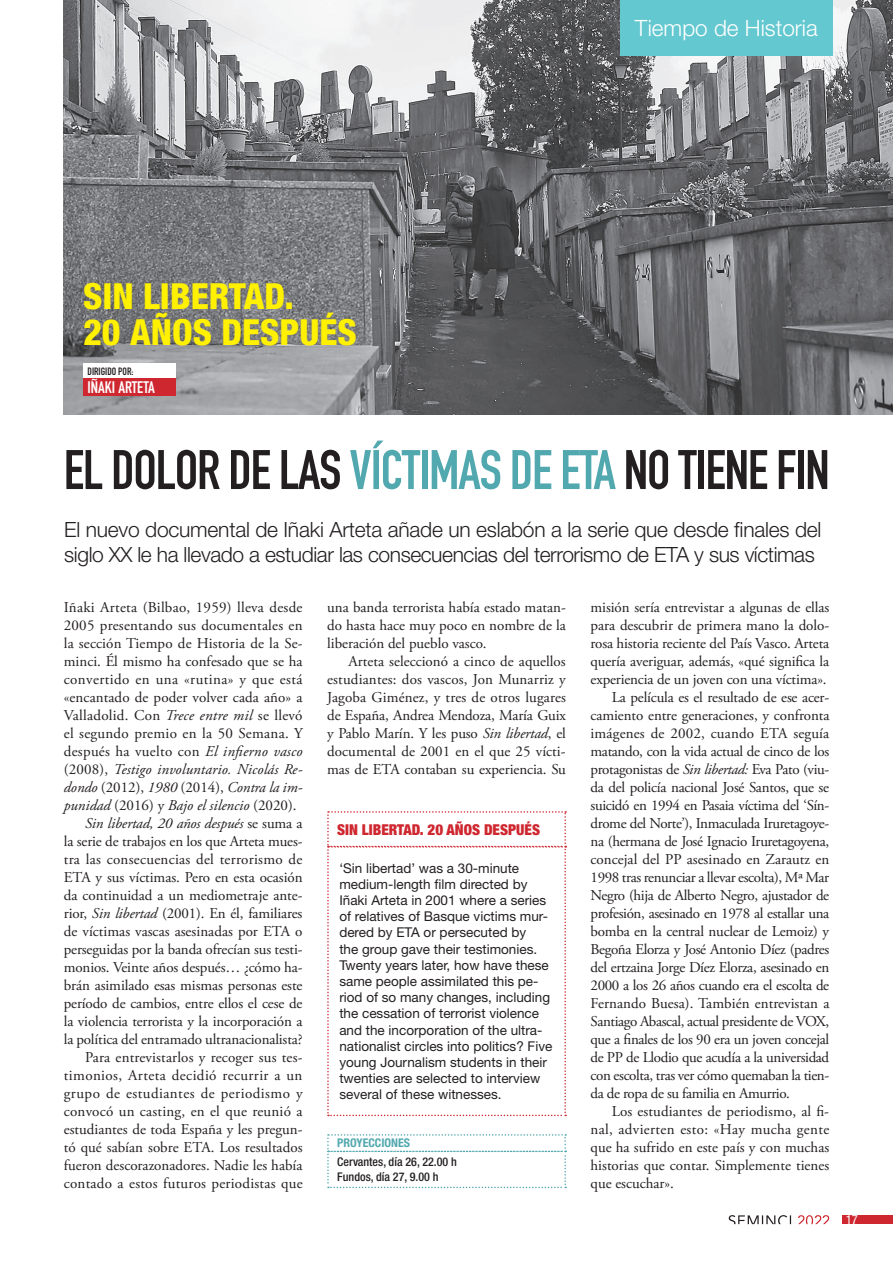
<style>
.page{position:relative;width:893px;height:1263px;background:#fff}
.page>*{position:absolute;margin:0;border:0;box-sizing:border-box;transform-origin:0 0}
.t1{font:54.75px "DIN Engschrift Std";letter-spacing:-.02em;color:#231f20}
.t2{font:800 condensed 36px/36px "Helvetica Neue LT Std";color:#fff101}
.t3{font:300 22.5px "Helvetica Neue LT Std";color:#fff}
.t4{font:300 21px/25.2px "Helvetica Neue LT Std";letter-spacing:-.02em;color:#231f20}
.t5{font:16.5px "DIN Engschrift Std";color:#fff}
.t6{font:15px/18px "Adobe Garamond Pro";letter-spacing:-.005em;color:#231f20;text-align:justify}
.t7{font:15px "Adobe Garamond Pro";letter-spacing:-.025em;color:#231f20}
.t8{font:15px "Adobe Garamond Pro";letter-spacing:.015em;color:#231f20}
.t9{font:italic 15px "Adobe Garamond Pro";color:#231f20}
.t10{font:15px "Adobe Garamond Pro";letter-spacing:.02em;color:#231f20}
.t11{font:15px "Adobe Garamond Pro";letter-spacing:.03em;color:#231f20}
.t12{font:15px "Adobe Garamond Pro";letter-spacing:.025em;color:#231f20}
.t13{font:900 condensed 15px "Helvetica Neue LT Std";color:#cf2730}
.t14{font:13.5px/16.2px "Helvetica Neue LT Std";color:#231f20}
.t15{font:condensed 12.75px "Helvetica Neue LT Std";color:#fff}
.t16{font:500 condensed 12px/14.4px "Helvetica Neue LT Std";color:#231f20}
.t17{font:700 condensed 12px "Helvetica Neue LT Std";color:#52a8af}
.t18{font:10.5px "DIN Engschrift Std";color:#231f20}
.s1{color:#52a8af}
.s2{font-style:italic}
.s3{font-style:normal}
</style>
<div class="page">
<div style="left:843px;top:1215px;width:50px;height:9px;background:#cf2730"></div>
<svg style="left:729px;top:1215px;width:62px;height:9px"></svg>
<svg style="left:798px;top:1215px;width:31px;height:9px"></svg>
<img style="left:64px;top:0;width:829px;height:414px">
<svg style="left:327px;top:811px;width:239px;height:305px"></svg>
<svg style="left:327px;top:1134px;width:239px;height:54px"></svg>
<div style="left:620px;top:0;width:213px;height:55px;background:#63c8d0"></div>
<div style="left:83px;top:364px;width:93px;height:14px;background:#fff"></div>
<div style="left:83px;top:378px;width:93px;height:18px;background:#cf2730"></div>
<h3 class="t3" style="left:635px;top:14px;width:185px">Tiempo de Historia</h3>
<h2 class="t2" style="left:83px;top:278px;width:275px">SIN LIBERTAD.<br>20 AÑOS DESPUÉS</h2>
<p class="t18" style="left:88px;top:365px;width:47px">DIRIGIDO POR:</p>
<p class="t5" style="left:88px;top:377px;width:69px">IÑAKI ARTETA</p>
<h1 class="t1" style="left:64px;top:438px;width:767px">EL DOLOR DE LAS <span class="s1">VÍCTIMAS DE ETA</span> NO TIENE FIN</h1>
<h3 class="t4" style="left:64px;top:516px;width:759px">El nuevo documental de Iñaki Arteta añade un eslabón a la serie que desde finales del siglo XX le ha llevado a estudiar las consecuencias del terrorismo de ETA y sus víctimas</h3>
<p class="t8" style="left:64px;top:598px;width:240px">Iñaki Arteta (Bilbao, 1959) lleva desde</p>
<p class="t8" style="left:64px;top:616px;width:240px">2005 presentando sus documentales en</p>
<p class="t6" style="left:64px;top:635px;width:240px">la sección Tiempo de Historia de la Se-</p>
<p class="t6" style="left:64px;top:653px;width:240px">minci. Él mismo ha confesado que se ha</p>
<p class="t11" style="left:64px;top:670px;width:240px">convertido en una «rutina» y que está</p>
<p class="t6" style="left:64px;top:689px;width:240px">«encantado de poder volver cada año» a</p>
<p class="t8" style="left:64px;top:706px;width:240px">Valladolid. Con <span class="s2">Trece entre mil</span> se llevó</p>
<p class="t10" style="left:64px;top:724px;width:240px">el segundo premio en la 50 Semana. Y</p>
<p class="t10" style="left:64px;top:742px;width:240px">después ha vuelto con <span class="s2">El infierno vasco</span></p>
<p class="t9" style="left:64px;top:760px;width:240px"><span class="s3">(2008),</span> Testigo involuntario. Nicolás Re-</p>
<p class="t9" style="left:64px;top:778px;width:240px">dondo <span class="s3">(2012),</span> 1980 <span class="s3">(2014),</span> Contra la im-</p>
<p class="t9" style="left:64px;top:796px;width:234px">punidad <span class="s3">(2016) y</span> Bajo el silencio <span class="s3">(2020).</span></p>
<p class="t9" style="left:85px;top:814px;width:219px">Sin libertad, 20 años después <span class="s3">se suma a</span></p>
<p class="t6" style="left:64px;top:833px;width:240px">la serie de trabajos en los que Arteta mues-</p>
<p class="t10" style="left:64px;top:850px;width:240px">tra las consecuencias del terrorismo de</p>
<p class="t6" style="left:64px;top:869px;width:240px">ETA y sus víctimas. Pero en esta ocasión</p>
<p class="t6" style="left:64px;top:887px;width:240px">da continuidad a un mediometraje ante-</p>
<p class="t6" style="left:64px;top:905px;width:240px">rior, <span class="s2">Sin libertad</span> (2001). En él, familiares</p>
<p class="t6" style="left:64px;top:923px;width:240px">de víctimas vascas asesinadas por ETA o</p>
<p class="t6" style="left:64px;top:941px;width:240px">perseguidas por la banda ofrecían sus testi-</p>
<p class="t6" style="left:64px;top:959px;width:240px">monios. Veinte años después… ¿cómo ha-</p>
<p class="t6" style="left:64px;top:977px;width:240px">brán asimilado esas mismas personas este</p>
<p class="t6" style="left:64px;top:995px;width:240px">período de cambios, entre ellos el cese de</p>
<p class="t6" style="left:64px;top:1013px;width:240px">la violencia terrorista y la incorporación a</p>
<p class="t6" style="left:64px;top:1031px;width:240px">la política del entramado ultranacionalista?</p>
<p class="t6" style="left:85px;top:1049px;width:219px">Para entrevistarlos y recoger sus tes-</p>
<p class="t12" style="left:64px;top:1066px;width:240px">timonios, Arteta decidió recurrir a un</p>
<p class="t11" style="left:64px;top:1084px;width:240px">grupo de estudiantes de periodismo y</p>
<p class="t8" style="left:64px;top:1102px;width:240px">convocó un casting, en el que reunió a</p>
<p class="t6" style="left:64px;top:1121px;width:240px">estudiantes de toda España y les pregun-</p>
<p class="t6" style="left:64px;top:1139px;width:240px">tó qué sabían sobre ETA. Los resultados</p>
<p class="t6" style="left:64px;top:1157px;width:240px">fueron descorazonadores. Nadie les había</p>
<p class="t8" style="left:64px;top:1174px;width:240px">contado a estos futuros periodistas que</p>
<p class="t6" style="left:327px;top:599px;width:240px">una banda terrorista había estado matan&shy;do hasta hace muy poco en nombre de la liberación del pueblo vasco.</p>
<p class="t6" style="left:327px;top:653px;width:240px;text-indent:21px">Arteta seleccionó a cinco de aquellos estudiantes: dos vascos, Jon Munarriz y Jagoba Giménez, y tres de otros lugares de España, Andrea Mendoza, María Guix y Pablo Marín. Y les puso <span class="s2">Sin libertad</span>, el documental de 2001 en el que 25 vícti&shy;mas de ETA contaban su experiencia. Su</p>
<p class="t13" style="left:337px;top:820px;width:204px">SIN LIBERTAD. 20 AÑOS DESPUÉS</p>
<p class="t14" style="left:339px;top:859px;width:215px">‘Sin libertad’ was a 30-minute medium-length film directed by Iñaki Arteta in 2001 where a series of relatives of Basque victims mur&shy;dered by ETA or persecuted by<br>the group gave their testimonies.<br>Twenty years later, how have these same people assimilated this pe&shy;riod of so many changes, including the cessation of terrorist violence and the incorporation of the ultra&shy;nationalist circles into politics? Five young Journalism students in their twenties are selected to interview several of these witnesses.</p>
<p class="t17" style="left:337px;top:1136px;width:74px">PROYECCIONES</p>
<p class="t16" style="left:337px;top:1155px;width:121px">Cervantes, día 26, 22.00 h<br>Fundos, día 27, 9.00 h</p>
<p class="t6" style="left:591px;top:599px;width:240px">misión sería entrevistar a algunas de ellas</p>
<p class="t6" style="left:591px;top:617px;width:240px">para descubrir de primera mano la dolo-</p>
<p class="t6" style="left:591px;top:635px;width:240px">rosa historia reciente del País Vasco. Arteta</p>
<p class="t6" style="left:591px;top:653px;width:240px">quería averiguar, además, «qué significa la</p>
<p class="t6" style="left:591px;top:671px;width:238px">experiencia de un joven con una víctima».</p>
<p class="t6" style="left:612px;top:689px;width:219px">La película es el resultado de ese acer-</p>
<p class="t6" style="left:591px;top:707px;width:240px">camiento entre generaciones, y confronta</p>
<p class="t6" style="left:591px;top:725px;width:240px">imágenes de 2002, cuando ETA seguía</p>
<p class="t7" style="left:591px;top:742px;width:240px">matando, con la vida actual de cinco de los</p>
<p class="t7" style="left:591px;top:760px;width:240px">protagonistas de <span class="s2">Sin libertad:</span> Eva Pato (viu-</p>
<p class="t6" style="left:591px;top:779px;width:240px">da del policía nacional José Santos, que se</p>
<p class="t7" style="left:591px;top:796px;width:240px">suicidó en 1994 en Pasaia víctima del ‘Sín-</p>
<p class="t7" style="left:591px;top:814px;width:240px">drome del Norte’), Inmaculada Iruretagoye-</p>
<p class="t7" style="left:591px;top:832px;width:240px">na (hermana de José Ignacio Iruretagoyena,</p>
<p class="t6" style="left:591px;top:851px;width:240px">concejal del PP asesinado en Zarautz en</p>
<p class="t7" style="left:591px;top:868px;width:240px">1998 tras renunciar a llevar escolta), Mª Mar</p>
<p class="t7" style="left:591px;top:886px;width:240px">Negro (hija de Alberto Negro, ajustador de</p>
<p class="t7" style="left:591px;top:904px;width:240px">profesión, asesinado en 1978 al estallar una</p>
<p class="t6" style="left:591px;top:923px;width:240px">bomba en la central nuclear de Lemoiz) y</p>
<p class="t7" style="left:591px;top:940px;width:240px">Begoña Elorza y José Antonio Díez (padres</p>
<p class="t7" style="left:591px;top:958px;width:240px">del ertzaina Jorge Díez Elorza, asesinado en</p>
<p class="t7" style="left:591px;top:976px;width:240px">2000 a los 26 años cuando era el escolta de</p>
<p class="t6" style="left:591px;top:995px;width:240px">Fernando Buesa). También entrevistan a</p>
<p class="t7" style="left:591px;top:1012px;width:240px">Santiago Abascal, actual presidente de VOX,</p>
<p class="t7" style="left:591px;top:1030px;width:240px">que a finales de los 90 era un joven concejal</p>
<p class="t7" style="left:591px;top:1048px;width:240px">de PP de Llodio que acudía a la universidad</p>
<p class="t7" style="left:591px;top:1066px;width:240px">con escolta, tras ver cómo quemaban la tien-</p>
<p class="t7" style="left:591px;top:1084px;width:201px">da de ropa de su familia en Amurrio.</p>
<p class="t6" style="left:612px;top:1103px;width:219px">Los estudiantes de periodismo, al fi-</p>
<p class="t10" style="left:591px;top:1120px;width:240px">nal, advierten esto: «Hay mucha gente</p>
<p class="t6" style="left:591px;top:1139px;width:240px">que ha sufrido en este país y con muchas</p>
<p class="t6" style="left:591px;top:1157px;width:240px">historias que contar. Simplemente tienes</p>
<p class="t6" style="left:591px;top:1175px;width:85px">que escuchar».</p>
<p class="t15" style="left:846px;top:1212px;width:14px">17</p>
</div>
